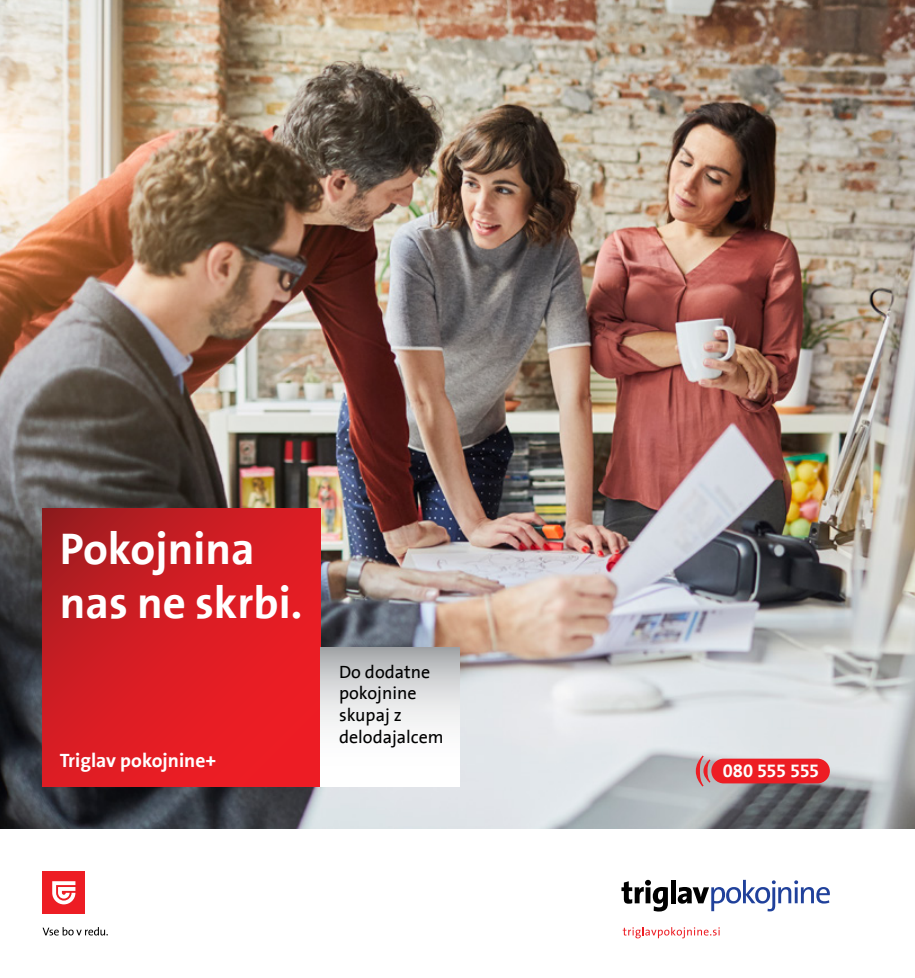
<style>
.page{position:relative;width:915px;height:978px;background:#fff}
.page>*{position:absolute;margin:0;border:0;box-sizing:border-box;transform-origin:0 0}
.t1{font:700 45px/54px "Triglav The Sans";color:#fff}
.t2{font:700 19.5px "Triglav The Sans";color:#fff}
.t3{font:700 18.3px "Triglav The Sans";letter-spacing:-.035em;color:#fff}
.t4{font:18px/21.9px "Triglav The Sans";color:#000}
</style>
<div class="page">
<img style="left:0;top:0;width:914px;height:829px">
<div style="left:43px;top:872px;width:42px;height:42px;background:#ed1d24"></div>
<svg style="left:43px;top:927px;width:65px;height:8px"></svg>
<svg style="left:52px;top:881px;width:23px;height:23px"></svg>
<svg style="left:43px;top:509px;width:277px;height:277px"></svg>
<svg style="left:695px;top:756px;width:134px;height:30px"></svg>
<svg style="left:621px;top:880px;width:46px;height:32px"></svg>
<div style="left:670px;top:880px;width:5px;height:23px;background:#000"></div>
<svg style="left:677px;top:880px;width:152px;height:31px"></svg>
<svg style="left:622px;top:927px;width:97px;height:11px"></svg>
<svg style="left:320px;top:648px;width:139px;height:138px"></svg>
<h1 class="t1" style="left:60px;top:522px;width:244px">Pokojnina nas ne skrbi.</h1>
<p class="t2" style="left:60px;top:749px;width:158px">Triglav pokojnine+</p>
<p class="t4" style="left:339px;top:661px;width:106px">Do dodatne pokojnine skupaj z delodajalcem</p>
<p class="t3" style="left:722px;top:761px;width:98px">080 555 555</p>
</div>
